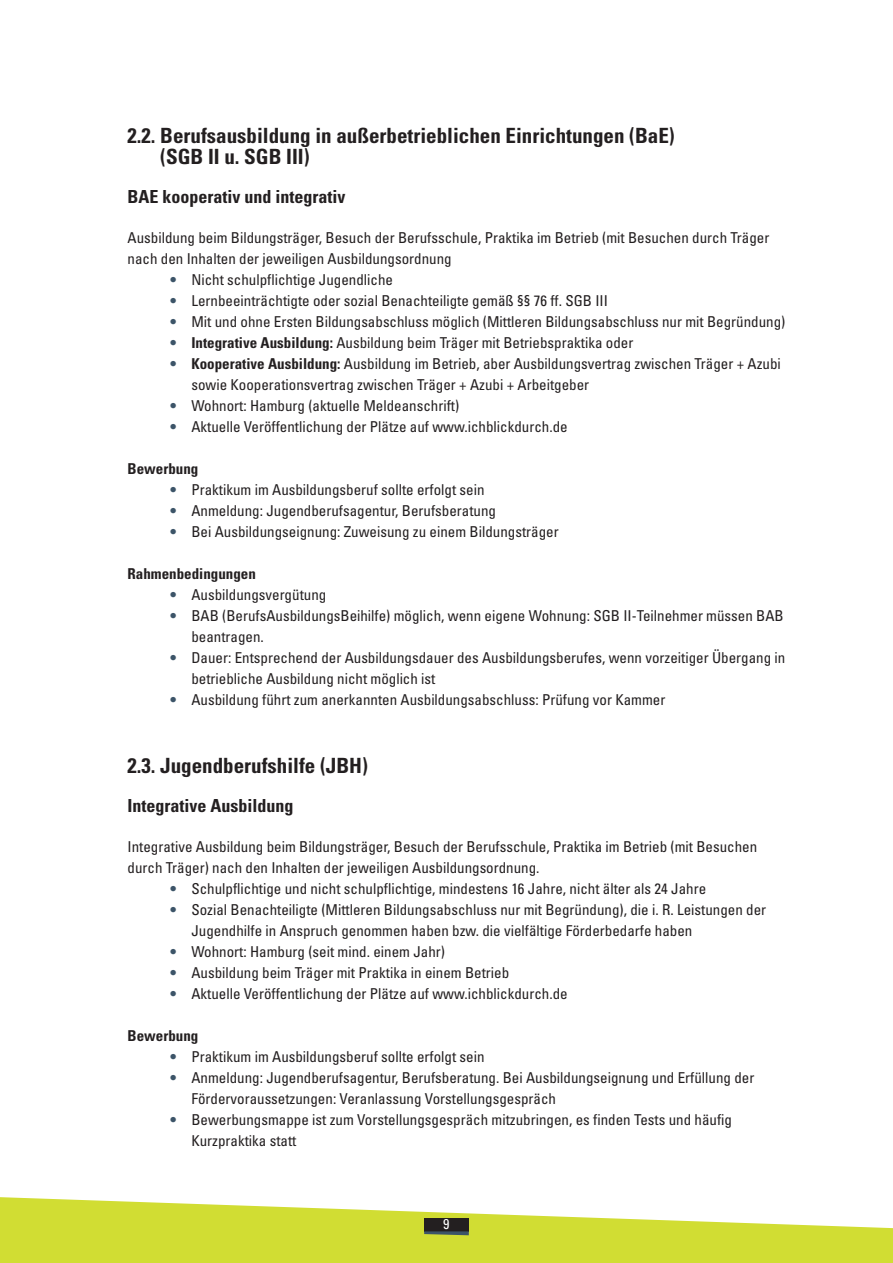
<style>
.page{position:relative;width:893px;height:1263px;background:#fff}
.page>*{position:absolute;margin:0;border:0;box-sizing:border-box;transform-origin:0 0}
.t1{font:700 condensed 21px/21px "Univers";color:#231f20}
.t2{font:700 condensed 18px "Univers";color:#231f20}
.t3{font:condensed 15px/21px "Univers";color:#231f20}
.t4{font:700 condensed 15px "Univers";color:#231f20}
.t5{font:700 condensed 15px/21px "Univers";color:#3c5468}
.t6{font:condensed 14.25px "Univers";color:#fff}
.s1{font-weight:700}
</style>
<div class="page">
<svg style="left:0;top:1197px;width:893px;height:66px;fill:#d1dd33"></svg>
<div style="left:424px;top:1218px;width:45px;height:13px;background:#231f20"></div>
<svg style="left:424px;top:1231px;width:45px;height:4px"></svg>
<h1 class="t1" style="left:160px;top:127px;width:516px;text-indent:-33px">2.2. Berufsausbildung in außerbetrieblichen Einrichtungen (BaE) (SGB II u. SGB III)</h1>
<p class="t2" style="left:128px;top:190px;width:219px">BAE kooperativ und integrativ</p>
<p class="t3" style="left:128px;top:228px;width:643px">Ausbildung beim Bildungsträger, Besuch der Berufsschule, Praktika im Betrieb (mit Besuchen durch Träger nach den Inhalten der jeweiligen Ausbildungsordnung</p>
<p class="t5" style="left:170px;top:271px;width:8px;text-align:justify">• • • • •</p>
<p class="t5" style="left:170px;top:397px;width:8px">• •</p>
<p class="t3" style="left:191px;top:270px;width:596px">Nicht schulpflichtige Jugendliche<br>Lernbeeinträchtigte oder sozial Benachteiligte gemäß §§ 76 ff. SGB III<br>Mit und ohne Ersten Bildungsabschluss möglich (Mittleren Bildungsabschluss nur mit Begründung)<br><span class="s1">Integrative Ausbildung:</span> Ausbildung beim Träger mit Betriebspraktika oder<br><span class="s1">Kooperative Ausbildung:</span> Ausbildung im Betrieb, aber Ausbildungsvertrag zwischen Träger + Azubi sowie Kooperationsvertrag zwischen Träger + Azubi + Arbeitgeber<br>Wohnort: Hamburg (aktuelle Meldeanschrift)<br>Aktuelle Veröffentlichung der Plätze auf www.ichblickdurch.de</p>
<p class="t4" style="left:128px;top:463px;width:72px">Bewerbung</p>
<p class="t5" style="left:170px;top:481px;width:8px;text-align:justify">• • •</p>
<p class="t3" style="left:191px;top:480px;width:369px">Praktikum im Ausbildungsberuf sollte erfolgt sein<br>Anmeldung: Jugendberufsagentur, Berufsberatung<br>Bei Ausbildungseignung: Zuweisung zu einem Bildungsträger</p>
<p class="t4" style="left:128px;top:568px;width:130px">Rahmenbedingungen</p>
<p class="t5" style="left:170px;top:586px;width:8px">• •</p>
<p class="t5" style="left:170px;top:649px;width:8px">•</p>
<p class="t5" style="left:170px;top:691px;width:8px">•</p>
<p class="t3" style="left:191px;top:585px;width:596px">Ausbildungsvergütung<br>BAB (BerufsAusbildungsBeihilfe) möglich, wenn eigene Wohnung: SGB II-Teilnehmer müssen BAB beantragen.<br>Dauer: Entsprechend der Ausbildungsdauer des Ausbildungsberufes, wenn vorzeitiger Übergang in betriebliche Ausbildung nicht möglich ist<br>Ausbildung führt zum anerkannten Ausbildungsabschluss: Prüfung vor Kammer</p>
<h1 class="t1" style="left:128px;top:757px;width:242px">2.3. Jugendberufshilfe (JBH)</h1>
<p class="t2" style="left:128px;top:799px;width:167px">Integrative Ausbildung</p>
<p class="t3" style="left:128px;top:837px;width:631px">Integrative Ausbildung beim Bildungsträger, Besuch der Berufsschule, Praktika im Betrieb (mit Besuchen durch Träger) nach den Inhalten der jeweiligen Ausbildungsordnung.</p>
<p class="t5" style="left:170px;top:880px;width:8px">• •</p>
<p class="t5" style="left:170px;top:943px;width:8px;text-align:justify">• • •</p>
<p class="t3" style="left:191px;top:879px;width:576px">Schulpflichtige und nicht schulpflichtige, mindestens 16 Jahre, nicht älter als 24 Jahre<br>Sozial Benachteiligte (Mittleren Bildungsabschluss nur mit Begründung), die i. R. Leistungen der Jugendhilfe in Anspruch genommen haben bzw. die vielfältige Förderbedarfe haben<br>Wohnort: Hamburg (seit mind. einem Jahr)<br>Ausbildung beim Träger mit Praktika in einem Betrieb<br>Aktuelle Veröffentlichung der Plätze auf www.ichblickdurch.de</p>
<p class="t4" style="left:128px;top:1030px;width:72px">Bewerbung</p>
<p class="t5" style="left:170px;top:1048px;width:8px">• •</p>
<p class="t5" style="left:170px;top:1111px;width:8px">•</p>
<p class="t3" style="left:191px;top:1047px;width:565px">Praktikum im Ausbildungsberuf sollte erfolgt sein<br>Anmeldung: Jugendberufsagentur, Berufsberatung. Bei Ausbildungseignung und Erfüllung der Fördervoraussetzungen: Veranlassung Vorstellungsgespräch<br>Bewerbungsmappe ist zum Vorstellungsgespräch mitzubringen, es finden Tests und häufig Kurzpraktika statt</p>
<p class="t6" style="left:443px;top:1219px;width:8px">9</p>
</div>
